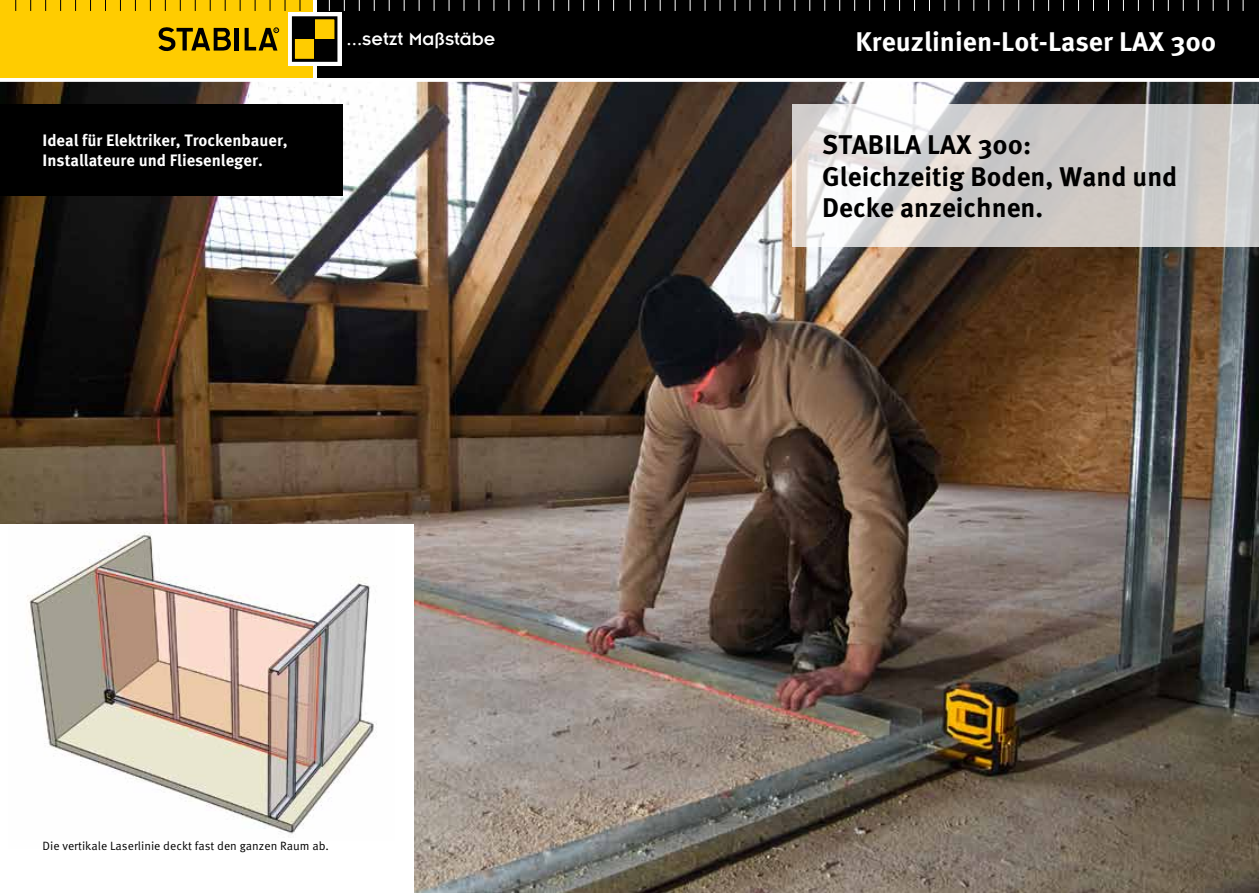
<style>
.page{position:relative;width:1259px;height:893px;background:#fff}
.page>*{position:absolute;margin:0;border:0;box-sizing:border-box;transform-origin:0 0}
.t1{font:700 27px/31.5px "Meta Pro";color:#000}
.t2{font:700 27px "Meta Pro";color:#fff}
.t3{font:19.5px "Insignia";letter-spacing:.005em;color:#fff}
.t4{font:700 16.5px/19.5px "Meta Pro";color:#fff}
.t5{font:12px "Meta Pro";color:#000}
</style>
<div class="page">
<div style="left:316px;top:0;width:313px;height:78px;background:#000"></div>
<div style="left:0;top:0;width:313px;height:78px;background:#fc0"></div>
<div style="left:288px;top:12px;width:53px;height:54px;background:linear-gradient(to right,#fff,#fff)"></div>
<div style="left:293px;top:39px;width:22px;height:21px;background:#fc0"></div>
<div style="left:315px;top:18px;width:21px;height:21px;background:#fc0"></div>
<div style="left:293px;top:18px;width:22px;height:21px;background:#000"></div>
<div style="left:315px;top:39px;width:21px;height:21px;background:#000"></div>
<div style="left:292px;top:16px;width:45px;height:46px;border:3px solid #000"></div>
<svg style="left:245px;top:28px;width:34px;height:23px"></svg>
<hr style="left:235px;top:28px;width:4px;height:22px;background:#000">
<svg style="left:158px;top:27px;width:73px;height:25px"></svg>
<div style="left:629px;top:0;width:630px;height:78px;background:#000"></div>
<img style="left:0;top:82px;width:1259px;height:811px">
<div style="left:0;top:524px;width:414px;height:369px;background:#fff"></div>
<img style="left:27px;top:531px;width:350px;height:303px">
<svg style="left:792px;top:104px;width:467px;height:143px;background:#d7d4d2"></svg>
<svg style="left:0;top:81px;width:1259px;height:1px"></svg>
<div style="left:0;top:104px;width:342px;height:92px;background:#000"></div>
<p class="t4" style="left:43px;top:131px;width:247px">Ideal für Elektriker, Trockenbauer,<br>Installateure und Fliesenleger.</p>
<p class="t3" style="left:346px;top:29px;width:151px">...setzt Maßstäbe</p>
<h1 class="t2" style="left:855px;top:25px;width:362px">Kreuzlinien-Lot-Laser LAX 300</h1>
<h1 class="t1" style="left:822px;top:129px;width:356px">STABILA LAX 300:<br>Gleichzeitig Boden, Wand und<br>Decke anzeichnen.</h1>
<p class="t5" style="left:43px;top:839px;width:288px">Die vertikale Laserlinie deckt fast den ganzen Raum ab.</p>
</div>
